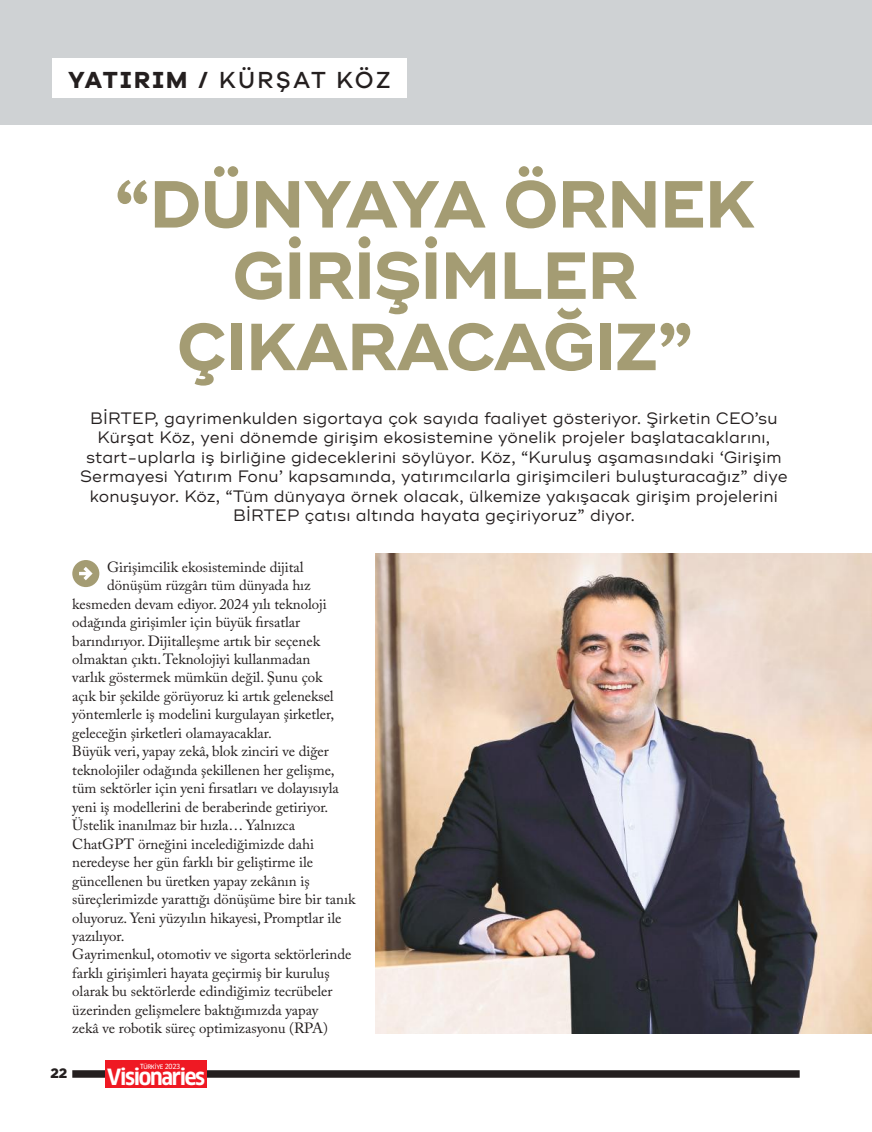
<style>
.page{position:relative;width:872px;height:1132px;background:#fff}
.page>*{position:absolute;margin:0;border:0;box-sizing:border-box;transform-origin:0 0}
.t1{font:700 66.3px/71.2px "Ridley Grotesk";letter-spacing:-.02em;color:#a49c73;text-align:center}
.t2{font:500 24px "Galano Grotesque Alt";letter-spacing:.095em;color:#241f1f}
.t3{font:21.75px "Clan Narrow Turk OSF Boldc";letter-spacing:-.06em;color:#fff}
.t4{font:16.5px/19.5px "Ridley Grotesk";letter-spacing:.01em;color:#241f1f;text-align:center}
.t5{font:14.7px "Adobe Caslon Pro";letter-spacing:-.005em;color:#241f1f}
.t6{font:900 13.5px "Gotham";color:#241f1f}
.t7{font:6.9px "Clan Narrow Turk News S Cc";letter-spacing:-.04em;color:#fff}
.s1{font-weight:700}
</style>
<div class="page">
<img style="left:375px;top:553px;width:497px;height:479px">
<div style="left:72px;top:560px;width:27px;height:27px;background:#a49c73;border-radius:50%"></div>
<svg style="left:79px;top:567px;width:14px;height:13px"></svg>
<div style="left:0;top:0;width:872px;height:125px;background:#cfd2d4"></div>
<div style="left:53px;top:59px;width:354px;height:39px;background:#fff"></div>
<svg style="left:72px;top:1069px;width:727px;height:8px;background:#454141"></svg>
<div style="left:105px;top:1060px;width:101px;height:27px;background:#ef1923"></div>
<h2 class="t2" style="left:68px;top:65px;width:324px"><span class="s1">YATIRIM /</span> KÜRŞAT KÖZ</h2>
<h1 class="t1" style="left:114px;top:170px;width:643px">“DÜNYAYA ÖRNEK<br>GİRİŞİMLER<br>ÇIKARACAĞIZ”</h1>
<p class="t4" style="left:80px;top:408px;width:709px">BİRTEP, gayrimenkulden sigortaya çok sayıda faaliyet gösteriyor. Şirketin CEO’su Kürşat Köz, yeni dönemde girişim ekosistemine yönelik projeler başlatacaklarını, start-uplarla iş birliğine gideceklerini söylüyor. Köz, “Kuruluş aşamasındaki ‘Girişim Sermayesi Yatırım Fonu’ kapsamında, yatırımcılarla girişimcileri buluşturacağız” diye konuşuyor. Köz, “Tüm dünyaya örnek olacak, ülkemize yakışacak girişim projelerini BİRTEP çatısı altında hayata geçiriyoruz” diyor.</p>
<p class="t5" style="left:107px;top:558px;width:198px">Girişimcilik ekosisteminde dijital</p>
<p class="t5" style="left:107px;top:576px;width:205px">dönüşüm rüzgârı tüm dünyada hız</p>
<p class="t5" style="left:72px;top:594px;width:256px">kesmeden devam ediyor. 2024 yılı teknoloji</p>
<p class="t5" style="left:72px;top:613px;width:229px">odağında girişimler için büyük fırsatlar</p>
<p class="t5" style="left:72px;top:631px;width:249px">barındırıyor. Dijitalleşme artık bir seçenek</p>
<p class="t5" style="left:72px;top:650px;width:239px">olmaktan çıktı. Teknolojiyi kullanmadan</p>
<p class="t5" style="left:72px;top:668px;width:251px">varlık göstermek mümkün değil. Şunu çok</p>
<p class="t5" style="left:72px;top:687px;width:263px">açık bir şekilde görüyoruz ki artık geleneksel</p>
<p class="t5" style="left:72px;top:705px;width:263px">yöntemlerle iş modelini kurgulayan şirketler,</p>
<p class="t5" style="left:72px;top:724px;width:201px">geleceğin şirketleri olamayacaklar.</p>
<p class="t5" style="left:72px;top:742px;width:258px">Büyük veri, yapay zekâ, blok zinciri ve diğer</p>
<p class="t5" style="left:72px;top:760px;width:264px">teknolojiler odağında şekillenen her gelişme,</p>
<p class="t5" style="left:72px;top:779px;width:268px">tüm sektörler için yeni fırsatları ve dolayısıyla</p>
<p class="t5" style="left:72px;top:797px;width:257px">yeni iş modellerini de beraberinde getiriyor.</p>
<p class="t5" style="left:72px;top:816px;width:224px">Üstelik inanılmaz bir hızla… Yalnızca</p>
<p class="t5" style="left:72px;top:834px;width:243px">ChatGPT örneğini incelediğimizde dahi</p>
<p class="t5" style="left:72px;top:853px;width:242px">neredeyse her gün farklı bir geliştirme ile</p>
<p class="t5" style="left:72px;top:871px;width:239px">güncellenen bu üretken yapay zekânın iş</p>
<p class="t5" style="left:72px;top:890px;width:284px">süreçlerimizde yarattığı dönüşüme bire bir tanık</p>
<p class="t5" style="left:72px;top:908px;width:271px">oluyoruz. Yeni yüzyılın hikayesi, Promptlar ile</p>
<p class="t5" style="left:72px;top:927px;width:54px">yazılıyor.</p>
<p class="t5" style="left:72px;top:945px;width:281px">Gayrimenkul, otomotiv ve sigorta sektörlerinde</p>
<p class="t5" style="left:72px;top:963px;width:259px">farklı girişimleri hayata geçirmiş bir kuruluş</p>
<p class="t5" style="left:72px;top:982px;width:262px">olarak bu sektörlerde edindiğimiz tecrübeler</p>
<p class="t5" style="left:72px;top:1000px;width:248px">üzerinden gelişmelere baktığımızda yapay</p>
<p class="t5" style="left:72px;top:1019px;width:257px">zekâ ve robotik süreç optimizasyonu (RPA)</p>
<p class="t7" style="left:140px;top:1062px;width:42px">Türkİye 2023</p>
<p class="t6" style="left:51px;top:1063px;width:18px">22</p>
<h3 class="t3" style="left:107px;top:1064px;width:99px">Visionaries</h3>
</div>
